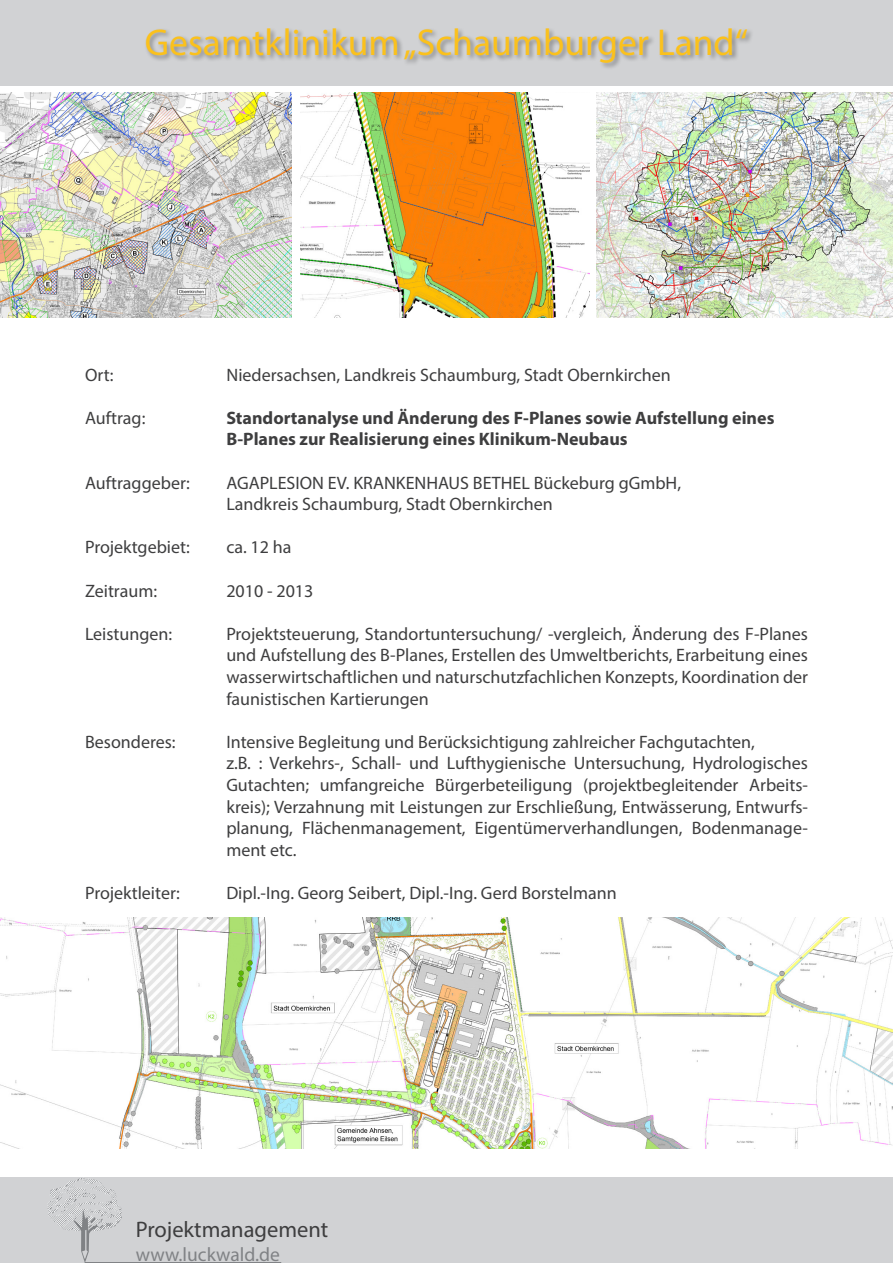
<style>
.page{position:relative;width:893px;height:1263px;background:#fff}
.page>*{position:absolute;margin:0;border:0;box-sizing:border-box;transform-origin:0 0}
.BLP_Brosch_Überschri{font:37.5px "Myriad Pro";color:#fbc11c}
.t1{font:22.5px "Myriad Pro";color:#3e3e3f}
.t2{font:19.5px "Myriad Pro";color:#808285}
.Ref_Fließtext{font:18px/21.6px "Myriad Pro";color:#3e3e3f;text-align:justify}
.Ref_Fließtext-fett{font:700 18px/21.6px "Myriad Pro";color:#3e3e3f}
</style>
<div class="page">
<div style="left:0;top:1178px;width:893px;height:85px;background:#d1d2d4"></div>
<div style="left:0;top:0;width:893px;height:85px;background:#d1d2d4"></div>
<img style="left:0;top:92px;width:292px;height:226px">
<img style="left:300px;top:92px;width:289px;height:226px">
<img style="left:597px;top:93px;width:296px;height:225px">
<svg style="left:48px;top:1178px;width:74px;height:85px"></svg>
<hr style="left:85px;top:1262px;width:196px;height:1px;background:#808285">
<div style="left:144px;top:27px;width:610px;height:43px;background:#3e3e3f;opacity:.5"></div>
<img style="left:1px;top:917px;width:891px;height:231px">
<p class="BLP_Brosch_Überschri" style="left:145px;top:19px;width:605px">Gesamtklinikum „Schaumburger Land“</p>
<p class="Ref_Fließtext" style="left:85px;top:363px;width:30px">Ort:</p>
<p class="Ref_Fließtext" style="left:85px;top:407px;width:62px">Auftrag:</p>
<p class="Ref_Fließtext" style="left:85px;top:471px;width:106px">Auftraggeber:</p>
<p class="Ref_Fließtext" style="left:85px;top:536px;width:106px">Projektgebiet:</p>
<p class="Ref_Fließtext" style="left:85px;top:579px;width:74px">Zeitraum:</p>
<p class="Ref_Fließtext" style="left:85px;top:623px;width:89px">Leistungen:</p>
<p class="Ref_Fließtext" style="left:85px;top:731px;width:92px">Besonderes:</p>
<p class="Ref_Fließtext" style="left:85px;top:882px;width:96px">Projektleiter:</p>
<p class="Ref_Fließtext" style="left:226px;top:363px;width:446px">Niedersachsen, Landkreis Schaumburg, Stadt Obernkirchen</p>
<p class="Ref_Fließtext-fett" style="left:226px;top:406px;width:550px">Standortanalyse und Änderung des F-Planes sowie Aufstellung eines<br>B-Planes zur Realisierung eines Klinikum-Neubaus</p>
<p class="Ref_Fließtext" style="left:226px;top:471px;width:456px">AGAPLESION EV. KRANKENHAUS BETHEL Bückeburg gGmbH,</p>
<p class="Ref_Fließtext" style="left:226px;top:493px;width:328px">Landkreis Schaumburg, Stadt Obernkirchen</p>
<p class="Ref_Fließtext" style="left:226px;top:536px;width:67px">ca. 12 ha</p>
<p class="Ref_Fließtext" style="left:226px;top:579px;width:89px">2010 - 2013</p>
<p class="Ref_Fließtext" style="left:226px;top:623px;width:583px">Projektsteuerung, Standortuntersuchung/ -vergleich, Änderung des F-Planes und Aufstellung des B-Planes, Erstellen des Umweltberichts, Erarbeitung eines wasserwirtschaftlichen und naturschutzfachlichen Konzepts, Koordination der faunistischen Kartierungen</p>
<p class="Ref_Fließtext" style="left:226px;top:731px;width:530px">Intensive Begleitung und Berücksichtigung zahlreicher Fachgutachten,</p>
<p class="Ref_Fließtext" style="left:226px;top:752px;width:583px">z.B. : Verkehrs-, Schall- und Lufthygienische Untersuchung, Hydrologisches Gutachten; umfangreiche Bürgerbeteiligung (projektbegleitender Arbeits&shy;kreis); Verzahnung mit Leistungen zur Erschließung, Entwässerung, Entwurfs&shy;planung, Flächenmanagement, Eigentümerverhandlungen, Bodenmanage&shy;ment etc.</p>
<p class="Ref_Fließtext" style="left:226px;top:882px;width:392px">Dipl.-Ing. Georg Seibert, Dipl.-Ing. Gerd Borstelmann</p>
<p class="t1" style="left:136px;top:1216px;width:194px">Projektmanagement</p>
<p class="t2" style="left:136px;top:1242px;width:146px">www.luckwald.de</p>
</div>
